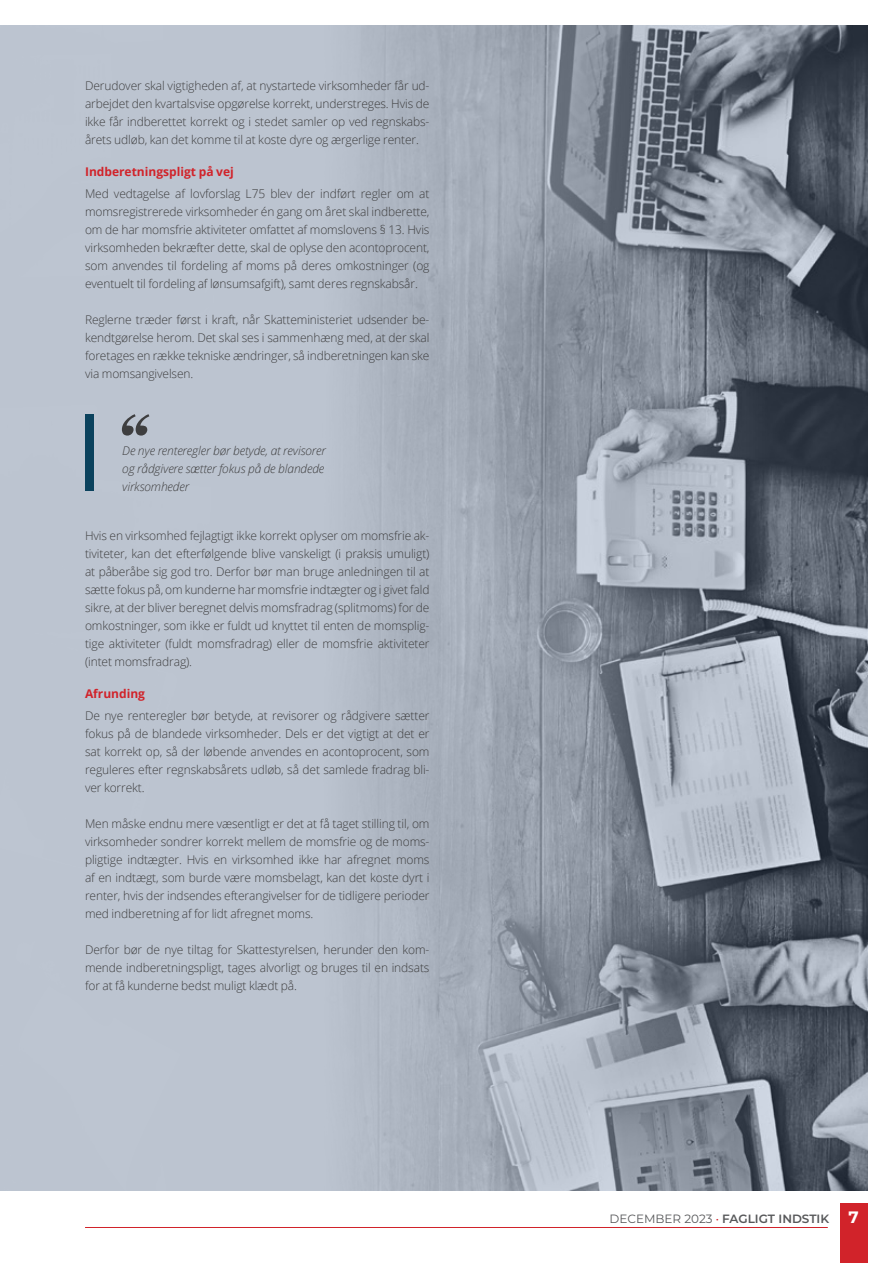
<style>
.page{position:relative;width:893px;height:1263px;background:#fff}
.page>*{position:absolute;margin:0;border:0;box-sizing:border-box;transform-origin:0 0}
.t1{font:300 12px/18px "Open Sans";letter-spacing:-.01em;color:#3e3e3f;text-align:justify}
.t2{font:italic 300 12px/18px "Open Sans";letter-spacing:-.01em;color:#3e3e3f}
.t3{font:700 12px "Open Sans";color:#d1232a}
.t4{font:600 12px "Montserrat";color:#57585a}
.s1{font-weight:400}
.s2{font-weight:500;color:#d1232a}
.s3{font-weight:700;font-size:16.5px;color:#fff}
</style>
<div class="page">
<img style="left:0;top:26px;width:867px;height:1165px">
<svg style="left:122px;top:414px;width:27px;height:22px"></svg>
<div style="left:85px;top:414px;width:9px;height:77px;background:#0b425d"></div>
<div style="left:840px;top:1203px;width:27px;height:60px;background:#d1232a"></div>
<hr style="left:85px;top:1227px;width:743px;height:1px;background:#d1232a">
<p class="t1" style="left:85px;top:78px;width:346px">Derudover skal vigtigheden af, at nystartede virksomheder får ud&shy;arbejdet den kvartalsvise opgørelse korrekt, understreges. Hvis de ikke får indberettet korrekt og i stedet samler op ved regnskabs&shy;årets udløb, kan det komme til at koste dyre og ærgerlige renter.</p>
<p class="t3" style="left:85px;top:163px;width:150px">Indberetningspligt på vej</p>
<p class="t1" style="left:85px;top:186px;width:346px">Med vedtagelse af lovforslag L75 blev der indført regler om at momsregistrerede virksomheder én gang om året skal indberette, om de har momsfrie aktiviteter omfattet af momslovens § 13. Hvis virksomheden bekræfter dette, skal de oplyse den acontoprocent, som anvendes til fordeling af moms på deres omkostninger (og eventuelt til fordeling af lønsumsafgift), samt deres regnskabsår.</p>
<p class="t1" style="left:85px;top:312px;width:346px">Reglerne træder først i kraft, når Skatteministeriet udsender be&shy;kendtgørelse herom. Det skal ses i sammenhæng med, at der skal foretages en række tekniske ændringer, så indberetningen kan ske via momsangivelsen.</p>
<p class="t2" style="left:122px;top:441px;width:205px">De nye renteregler bør betyde, at revisorer og rådgivere sætter fokus på de blandede virksomheder</p>
<p class="t1" style="left:85px;top:528px;width:346px">Hvis en virksomhed fejlagtigt ikke korrekt oplyser om momsfrie ak&shy;tiviteter, kan det efterfølgende blive vanskeligt (i praksis umuligt) at påberåbe sig god tro. Derfor bør man bruge anledningen til at sætte fokus på, om kunderne har momsfrie indtægter og i givet fald sikre, at der bliver beregnet delvis momsfradrag (splitmoms) for de omkostninger, som ikke er fuldt ud knyttet til enten de momsplig&shy;tige aktiviteter (fuldt momsfradrag) eller de momsfrie aktiviteter (intet momsfradrag).</p>
<p class="t3" style="left:85px;top:685px;width:62px">Afrunding</p>
<p class="t1" style="left:85px;top:708px;width:346px">De nye renteregler bør betyde, at revisorer og rådgivere sætter fokus på de blandede virksomheder. Dels er det vigtigt at det er sat korrekt op, så der løbende anvendes en acontoprocent, som reguleres efter regnskabsårets udløb, så det samlede fradrag bli&shy;ver korrekt.</p>
<p class="t1" style="left:85px;top:816px;width:346px">Men måske endnu mere væsentligt er det at få taget stilling til, om virksomheder sondrer korrekt mellem de momsfrie og de moms&shy;pligtige indtægter. Hvis en virksomhed ikke har afregnet moms af en indtægt, som burde være momsbelagt, kan det koste dyrt i renter, hvis der indsendes efterangivelser for de tidligere perioder med indberetning af for lidt afregnet moms.</p>
<p class="t1" style="left:85px;top:942px;width:346px">Derfor bør de nye tiltag for Skattestyrelsen, herunder den kom&shy;mende indberetningspligt, tages alvorligt og bruges til en indsats for at få kunderne bedst muligt klædt på.</p>
<p class="t4" style="left:609px;top:1211px;width:251px"><span class="s1">DECEMBER 2023</span> <span class="s2">·</span> FAGLIGT INDSTIK <span class="s3">7</span></p>
</div>
